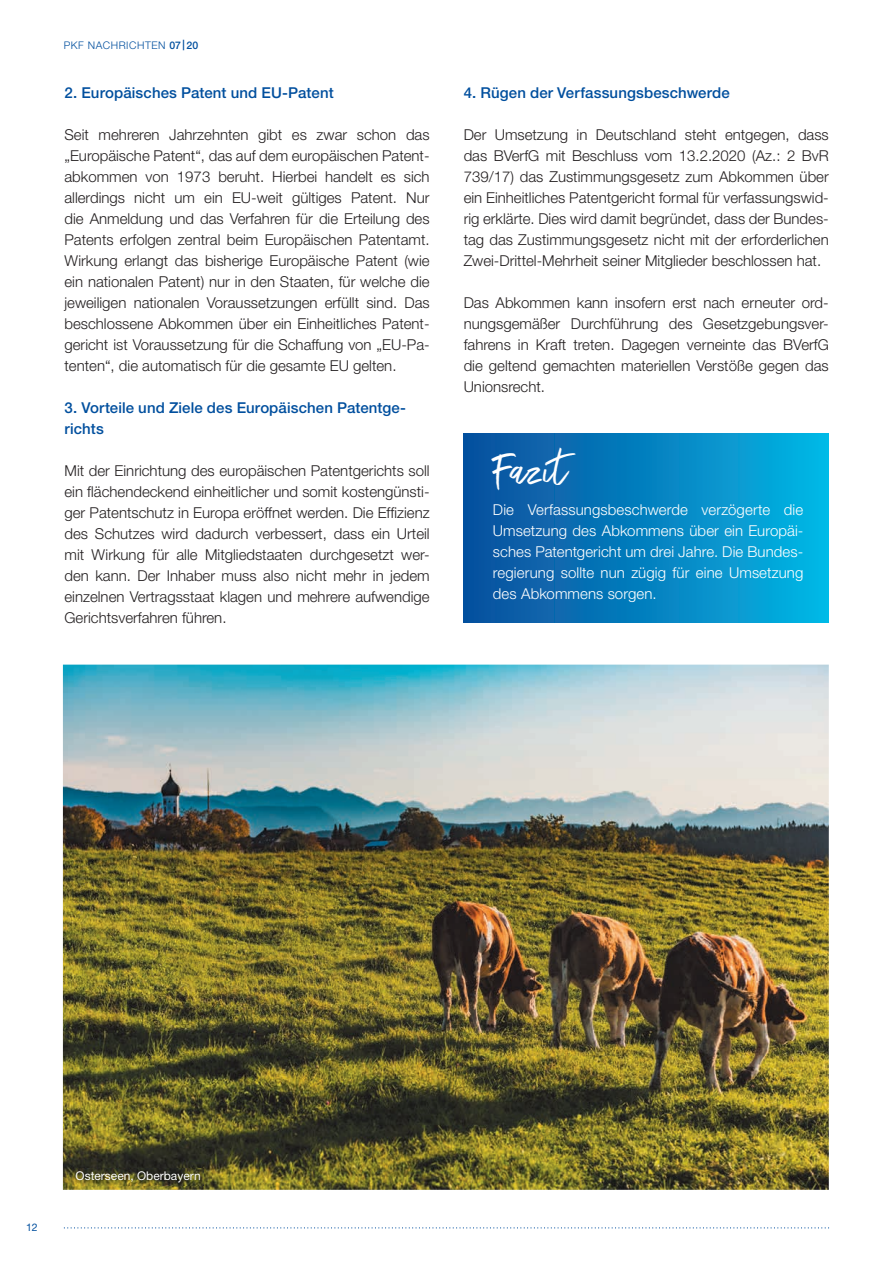
<style>
.page{position:relative;width:893px;height:1263px;background:#fff}
.page>*{position:absolute;margin:0;border:0;box-sizing:border-box;transform-origin:0 0}
.t1{font:46.5px "Exceptional";color:#fff}
.t2{font:300 15px/21px "Helvetica Neue LT";color:#231f20;text-align:justify}
.t3{font:300 15px/21px "Helvetica Neue LT";letter-spacing:.005em;color:#fff;text-align:justify}
.t4{font:500 15px/21px "Helvetica Neue LT";letter-spacing:.005em;color:#014f9e}
.t5{font:12px "Helvetica Neue LT";color:#fff}
.t6{font:300 10.5px "Helvetica Neue LT";letter-spacing:.05em;color:#014f9e}
.t7{font:10.5px "Helvetica Neue LT";color:#014f9e}
.s1{font-weight:500}
</style>
<div class="page">
<img style="left:63px;top:665px;width:766px;height:525px">
<img style="left:73px;top:1168px;width:130px;height:17px">
<svg style="left:64px;top:1227px;width:765px;height:1px"></svg>
<div style="left:463px;top:434px;width:366px;height:189px;background:linear-gradient(to right,#0b4c9b,#03b6e5)"></div>
<p class="t6" style="left:64px;top:39px;width:136px">PKF NACHRICHTEN <span class="s1">07|20</span></p>
<p class="t4" style="left:65px;top:82px;width:271px">2. Europäisches Patent und EU-Patent</p>
<p class="t2" style="left:65px;top:123px;width:367px">Seit mehreren Jahrzehnten gibt es zwar schon das „Europäische Patent“, das auf dem europäischen Patent&shy;abkommen von 1973 beruht. Hierbei handelt es sich allerdings nicht um ein EU-weit gültiges Patent. Nur die Anmeldung und das Verfahren für die Erteilung des Patents erfolgen zentral beim Europäischen Patentamt.<br>Wirkung erlangt das bisherige Europäische Patent (wie ein nationalen Patent) nur in den Staaten, für welche die jeweiligen nationalen Voraussetzungen erfüllt sind. Das beschlossene Abkommen über ein Einheitliches Patent&shy;gericht ist Voraussetzung für die Schaffung von „EU-Pa&shy;tenten“, die automatisch für die gesamte EU gelten.</p>
<p class="t4" style="left:65px;top:397px;width:343px">3. Vorteile und Ziele des Europäischen Patentge&shy;richts</p>
<p class="t2" style="left:65px;top:459px;width:367px">Mit der Einrichtung des europäischen Patentgerichts soll ein flächendeckend einheitlicher und somit kostengünsti&shy;ger Patentschutz in Europa eröffnet werden. Die Effizienz des Schutzes wird dadurch verbessert, dass ein Urteil mit Wirkung für alle Mitgliedstaaten durchgesetzt wer&shy;den kann. Der Inhaber muss also nicht mehr in jedem einzelnen Vertragsstaat klagen und mehrere aufwendige Gerichtsverfahren führen.</p>
<p class="t4" style="left:464px;top:82px;width:268px">4. Rügen der Verfassungsbeschwerde</p>
<p class="t2" style="left:464px;top:123px;width:367px">Der Umsetzung in Deutschland steht entgegen, dass das BVerfG mit Beschluss vom 13.2.2020 (Az.: 2 BvR 739/17) das Zustimmungsgesetz zum Abkommen über ein Einheitliches Patentgericht formal für verfassungswid&shy;rig erklärte. Dies wird damit begründet, dass der Bundes&shy;tag das Zustimmungsgesetz nicht mit der erforderlichen Zwei-Drittel-Mehrheit seiner Mitglieder beschlossen hat.</p>
<p class="t2" style="left:464px;top:291px;width:367px">Das Abkommen kann insofern erst nach erneuter ord&shy;nungsgemäßer Durchführung des Gesetzgebungsver&shy;fahrens in Kraft treten. Dagegen verneinte das BVerfG die geltend gemachten materiellen Verstöße gegen das Unionsrecht.</p>
<h1 class="t1" style="left:493px;top:438px;width:75px;rotate:-2deg">Fazit</h1>
<p class="t3" style="left:493px;top:499px;width:312px">Die Verfassungsbeschwerde verzögerte die Umsetzung des Abkommens über ein Europäi&shy;sches Patentgericht um drei Jahre. Die Bundes&shy;regierung sollte nun zügig für eine Umsetzung des Abkommens sorgen.</p>
<p class="t7" style="left:26px;top:1221px;width:13px">12</p>
<p class="t5" style="left:76px;top:1169px;width:127px">Osterseen, Oberbayern</p>
</div>
